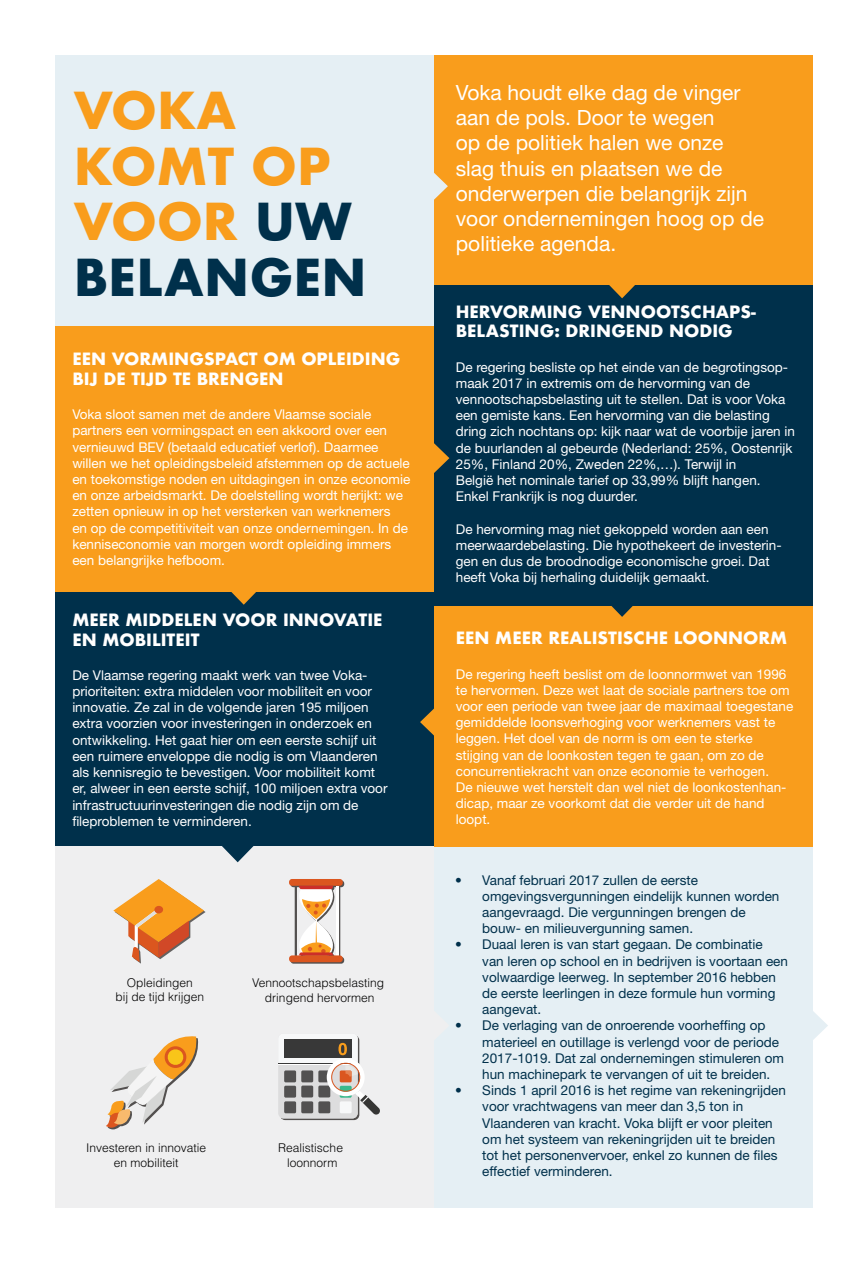
<style>
.page{position:relative;width:868px;height:1263px;background:#fff}
.page>*{position:absolute;margin:0;border:0;box-sizing:border-box;transform-origin:0 0}
.t1{font:700 49.5px/55.5px "Futura";color:#f99d1c}
.t2{font:21px/25.2px "Helvetica Neue";color:#fff}
.t3{font:700 16.5px/19.8px "Futura";color:#fff}
.t4{font:13.5px/16.2px "Helvetica Neue";color:#fff}
.t5{font:13.5px/16.2px "Helvetica Neue";color:#00304b}
.t6{font:300 12px/14.4px "Helvetica";color:#000;text-align:center}
.s1{color:#00304b}
</style>
<div class="page">
<div style="left:434px;top:846px;width:378px;height:362px;background:#e5eff4"></div>
<div style="left:55px;top:55px;width:379px;height:275px;background:#e5eff4"></div>
<div style="left:55px;top:326px;width:379px;height:267px;background:#f99d1c"></div>
<div style="left:434px;top:606px;width:378px;height:240px;background:#f99d1c"></div>
<div style="left:55px;top:846px;width:379px;height:362px;background:#efeff0"></div>
<div style="left:434px;top:284px;width:378px;height:322px;background:#00304b"></div>
<div style="left:434px;top:55px;width:378px;height:229px;background:#f99d1c"></div>
<div style="left:55px;top:592px;width:379px;height:254px;background:#00304b"></div>
<svg style="left:434px;top:443px;width:15px;height:30px"></svg>
<svg style="left:434px;top:173px;width:14px;height:27px"></svg>
<svg style="left:231px;top:592px;width:25px;height:13px"></svg>
<svg style="left:222px;top:846px;width:32px;height:16px"></svg>
<svg style="left:420px;top:708px;width:14px;height:28px"></svg>
<svg style="left:611px;top:606px;width:22px;height:11px"></svg>
<svg style="left:603px;top:284px;width:37px;height:14px"></svg>
<svg style="left:106px;top:1036px;width:93px;height:94px"></svg>
<svg style="left:113px;top:879px;width:92px;height:85px"></svg>
<div style="left:154px;top:906px;width:9px;height:8px;background:#db561f;border-radius:50%"></div>
<svg style="left:278px;top:1036px;width:102px;height:84px"></svg>
<div style="left:289px;top:879px;width:54px;height:7px;background:#db561f;border-radius:3px"></div>
<svg style="left:289px;top:880px;width:55px;height:84px"></svg>
<svg style="left:812px;top:1007px;width:16px;height:37px"></svg>
<h1 class="t1" style="left:74px;top:83px;width:294px">VOKA<br>KOMT OP<br>VOOR <span class="s1">UW<br>BELANGEN</span></h1>
<p class="t3" style="left:72px;top:349px;width:329px">EEN VORMINGSPACT OM OPLEIDING<br>BIJ DE TIJD TE BRENGEN</p>
<p class="t4" style="left:72px;top:406px;width:339px">Voka sloot samen met de andere Vlaamse sociale partners een vormingspact en een akkoord over een vernieuwd BEV (betaald educatief verlof). Daarmee willen we het opleidingsbeleid afstemmen op de actuele en toekomstige noden en uitdagingen in onze economie en onze arbeidsmarkt. De doelstelling wordt herijkt: we zetten opnieuw in op het versterken van werknemers<br>en op de competitiviteit van onze ondernemingen. In de kenniseconomie van morgen wordt opleiding immers een belangrijke hefboom.</p>
<p class="t3" style="left:72px;top:610px;width:312px">MEER MIDDELEN VOOR INNOVATIE<br>EN MOBILITEIT</p>
<p class="t4" style="left:72px;top:667px;width:317px">De Vlaamse regering maakt werk van twee Voka&shy;prioriteiten: extra middelen voor mobiliteit en voor innovatie. Ze zal in de volgende jaren 195 miljoen extra voorzien voor investeringen in onderzoek en ontwikkeling. Het gaat hier om een eerste schijf uit een ruimere enveloppe die nodig is om Vlaanderen als kennisregio te bevestigen. Voor mobiliteit komt er, alweer in een eerste schijf, 100 miljoen extra voor infrastructuurinvesteringen die nodig zijn om de fileproblemen te verminderen.</p>
<p class="t6" style="left:115px;top:975px;width:90px">Opleidingen<br>bij de tijd krijgen</p>
<p class="t6" style="left:252px;top:975px;width:134px">Vennootschapsbelasting dringend hervormen</p>
<p class="t6" style="left:86px;top:1141px;width:121px">Investeren in innovatie en mobiliteit</p>
<p class="t6" style="left:278px;top:1141px;width:66px">Realistische loonnorm</p>
<h2 class="t2" style="left:456px;top:80px;width:310px">Voka houdt elke dag de vinger aan de pols. Door te wegen<br>op de politiek halen we onze slag thuis en plaatsen we de onderwerpen die belangrijk zijn voor ondernemingen hoog op de politieke agenda.</h2>
<p class="t3" style="left:456px;top:301px;width:301px">HERVORMING VENNOOTSCHAPS-<br>BELASTING: DRINGEND NODIG</p>
<p class="t4" style="left:456px;top:358px;width:341px">De regering besliste op het einde van de begrotingsop&shy;maak 2017 in extremis om de hervorming van de vennootschapsbelasting uit te stellen. Dat is voor Voka een gemiste kans. Een hervorming van die belasting dring zich nochtans op: kijk naar wat de voorbije jaren in de buurlanden al gebeurde (Nederland: 25%, Oostenrijk 25%, Finland 20%, Zweden 22%,…). Terwijl in<br>België het nominale tarief op 33,99% blijft hangen.<br>Enkel Frankrijk is nog duurder.</p>
<p class="t4" style="left:456px;top:520px;width:327px">De hervorming mag niet gekoppeld worden aan een meerwaardebelasting. Die hypothekeert de investerin&shy;gen en dus de broodnodige economische groei. Dat heeft Voka bij herhaling duidelijk gemaakt.</p>
<p class="t3" style="left:456px;top:628px;width:333px">EEN MEER REALISTISCHE LOONNORM</p>
<p class="t4" style="left:456px;top:665px;width:339px">De regering heeft beslist om de loonnormwet van 1996 te hervormen. Deze wet laat de sociale partners toe om voor een periode van twee jaar de maximaal toegestane gemiddelde loonsverhoging voor werknemers vast te leggen. Het doel van de norm is om een te sterke stijging van de loonkosten tegen te gaan, om zo de concurrentiekracht van onze economie te verhogen.<br>De nieuwe wet herstelt dan wel niet de loonkostenhan&shy;dicap, maar ze voorkomt dat die verder uit de hand loopt.</p>
<p class="t5" style="left:482px;top:871px;width:298px;text-indent:-27px">• Vanaf februari 2017 zullen de eerste omgevingsvergunningen eindelijk kunnen worden aangevraagd. Die vergunningen brengen de bouw- en milieuvergunning samen.</p>
<p class="t5" style="left:482px;top:936px;width:307px;text-indent:-27px">• Duaal leren is van start gegaan. De combinatie<br>van leren op school en in bedrijven is voortaan een volwaardige leerweg. In september 2016 hebben de eerste leerlingen in deze formule hun vorming aangevat.</p>
<p class="t5" style="left:482px;top:1017px;width:303px;text-indent:-27px">• De verlaging van de onroerende voorheffing op materieel en outillage is verlengd voor de periode 2017-1019. Dat zal ondernemingen stimuleren om hun machinepark te vervangen of uit te breiden.</p>
<p class="t5" style="left:482px;top:1082px;width:305px;text-indent:-27px">• Sinds 1 april 2016 is het regime van rekeningrijden voor vrachtwagens van meer dan 3,5 ton in Vlaanderen van kracht. Voka blijft er voor pleiten om het systeem van rekeningrijden uit te breiden tot het personenvervoer, enkel zo kunnen de files effectief verminderen.</p>
</div>
